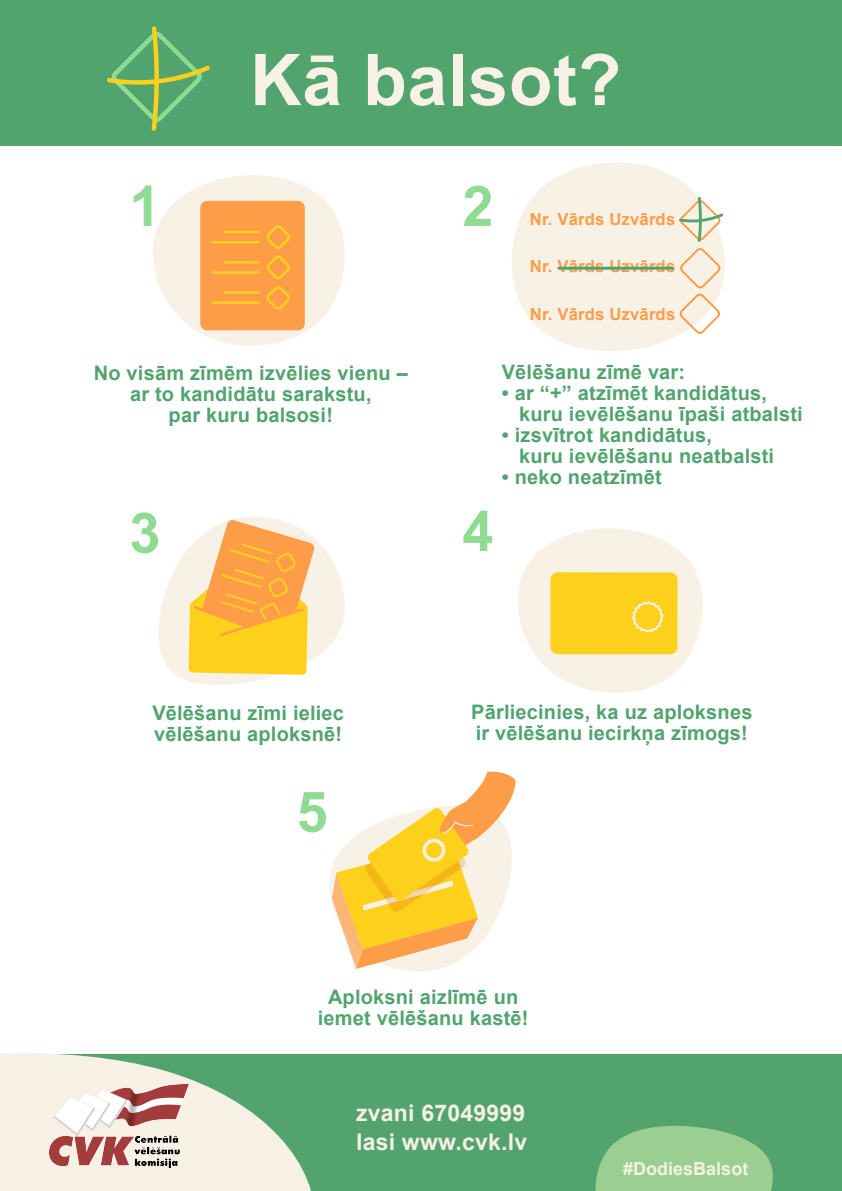
<style>
.page{position:relative;width:842px;height:1191px;background:#fff}
.page>*{position:absolute;margin:0;border:0;box-sizing:border-box;transform-origin:0 0}
.t1{font:700 71.3px "Arial";letter-spacing:.01em;color:#f8f1e6}
.t2{font:700 56.1px "Arial";color:#8fdb92}
.t3{font:700 23px/29.5px "Arial";letter-spacing:.01em;color:#f6f0e5}
.t4{font:700 20px/21px "Arial";letter-spacing:.01em;color:#52a46e}
.t5{font:700 18px "Arial";color:#f6f0e5}
.t6{font:700 16.7px "Arial";letter-spacing:.01em;color:#fd9d48}
</style>
<div class="page">
<svg style="left:512px;top:162px;width:213px;height:189px;fill:#f8f1e6"></svg>
<div style="left:0;top:0;width:842px;height:145px;background:#52a46e"></div>
<svg style="left:107px;top:26px;width:103px;height:105px"></svg>
<svg style="left:153px;top:175px;width:192px;height:171px"></svg>
<svg style="left:518px;top:528px;width:185px;height:165px"></svg>
<svg style="left:158px;top:516px;width:187px;height:169px"></svg>
<hr style="left:557px;top:267px;width:117px;height:3px;background:#52a46e;border-radius:2px">
<svg style="left:677px;top:197px;width:46px;height:139px"></svg>
<svg style="left:329px;top:771px;width:187px;height:201px"></svg>
<div style="left:0;top:1054px;width:842px;height:137px;background:#52a36e"></div>
<svg style="left:595px;top:1125px;width:178px;height:66px"></svg>
<svg style="left:0;top:1053px;width:311px;height:138px;fill:#f6f0e5"></svg>
<img style="left:50px;top:1084px;width:138px;height:83px">
<h2 class="t2" style="left:129px;top:167px;width:33px">1</h2>
<h1 class="t1" style="left:250px;top:30px;width:373px">Kā balsot?</h1>
<h2 class="t2" style="left:462px;top:167px;width:33px">2</h2>
<p class="t6" style="left:530px;top:207px;width:147px">Nr. Vārds Uzvārds</p>
<p class="t6" style="left:530px;top:255px;width:147px">Nr. Vārds Uzvārds</p>
<p class="t6" style="left:530px;top:302px;width:147px">Nr. Vārds Uzvārds</p>
<p class="t4" style="left:94px;top:362px;width:315px;text-align:center">No visām zīmēm izvēlies vienu – ar to kandidātu sarakstu,<br>par kuru balsosi!</p>
<p class="t4" style="left:502px;top:361px;width:185px">Vēlēšanu zīmē var:</p>
<p class="t4" style="left:519px;top:382px;width:285px;text-indent:-17px">• ar “+” atzīmēt kandidātus, kuru ievēlēšanu īpaši atbalsti</p>
<p class="t4" style="left:519px;top:424px;width:257px;text-indent:-17px">• izsvītrot kandidātus,<br>kuru ievēlēšanu neatbalsti</p>
<p class="t4" style="left:502px;top:466px;width:162px">• neko neatzīmēt</p>
<h2 class="t2" style="left:129px;top:493px;width:33px">3</h2>
<h2 class="t2" style="left:462px;top:492px;width:33px">4</h2>
<p class="t4" style="left:152px;top:702px;width:193px">Vēlēšanu zīmi ieliec vēlēšanu aploksnē!</p>
<h2 class="t2" style="left:296px;top:772px;width:33px">5</h2>
<p class="t4" style="left:471px;top:702px;width:283px">Pārliecinies, ka uz aploksnes ir vēlēšanu iecirkņa zīmogs!</p>
<p class="t4" style="left:318px;top:986px;width:212px;text-align:center">Aploksni aizlīmē un iemet vēlēšanu kastē!</p>
<p class="t3" style="left:356px;top:1098px;width:173px">zvani 67049999 lasi www.cvk.lv</p>
<p class="t5" style="left:623px;top:1155px;width:127px">#DodiesBalsot</p>
</div>
